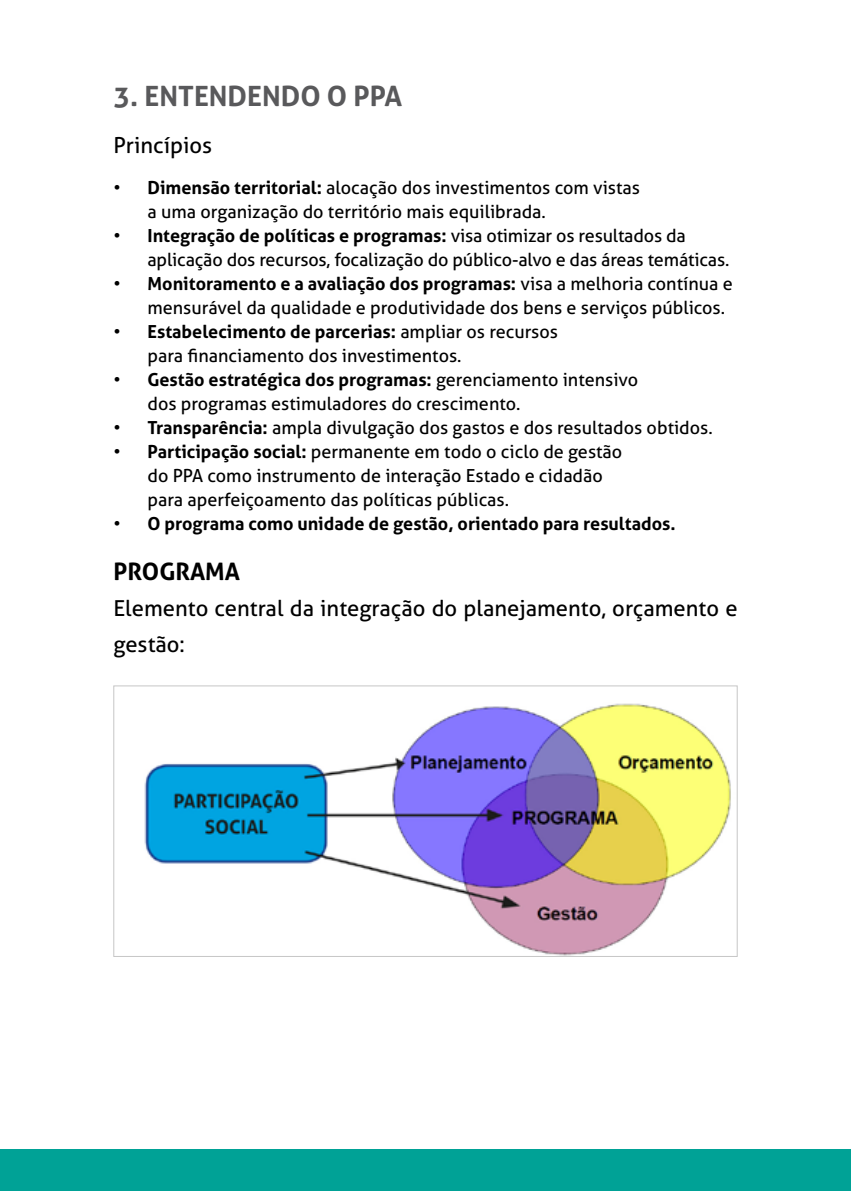
<style>
.page{position:relative;width:851px;height:1191px;background:#fff}
.page>*{position:absolute;margin:0;border:0;box-sizing:border-box;transform-origin:0 0}
.t1{font:700 28px "Aller";color:#59595b}
.t2{font:700 24px "Aller";color:#000}
.t3{font:22px/36px "Aller";color:#000}
.t4{font:18px/24px "Aller";color:#000}
.t5{font:700 18px "Aller";color:#000}
.s1{font-weight:700}
.s2{font-weight:400}
</style>
<div class="page">
<div style="left:0;top:1149px;width:850px;height:42px;background:#00a296"></div>
<img style="left:144px;top:703px;width:587px;height:251px">
<div style="left:113px;top:685px;width:624px;height:271px;border:1px solid #c6c6c6"></div>
<h1 class="t1" style="left:113px;top:78px;width:290px">3. ENTENDENDO O PPA</h1>
<p class="t3" style="left:113px;top:127px;width:100px">Princípios</p>
<p class="t4" style="left:147px;top:176px;width:494px;text-indent:-34px">• <span class="s1">Dimensão territorial:</span> alocação dos investimentos com vistas a uma organização do território mais equilibrada.</p>
<p class="t4" style="left:147px;top:224px;width:583px;text-indent:-34px">• <span class="s1">Integração de políticas e programas:</span> visa otimizar os resultados da aplicação dos recursos, focalização do público-alvo e das áreas temáticas.</p>
<p class="t4" style="left:147px;top:272px;width:586px;text-indent:-34px">• <span class="s1">Monitoramento e a avaliação dos programas:</span> visa a melhoria contínua e mensurável da qualidade e produtividade dos bens e serviços públicos.</p>
<p class="t4" style="left:147px;top:320px;width:412px;text-indent:-34px">• <span class="s1">Estabelecimento de parcerias:</span> ampliar os recursos para financiamento dos investimentos.</p>
<p class="t4" style="left:147px;top:368px;width:492px;text-indent:-34px">• <span class="s1">Gestão estratégica dos programas:</span> gerenciamento intensivo dos programas estimuladores do crescimento.</p>
<p class="t4" style="left:113px;top:416px;width:600px">• <span class="s1">Transparência:</span> ampla divulgação dos gastos e dos resultados obtidos.</p>
<p class="t4" style="left:147px;top:440px;width:476px;text-indent:-34px">• <span class="s1">Participação social:</span> permanente em todo o ciclo de gestão do PPA como instrumento de interação Estado e cidadão para aperfeiçoamento das políticas públicas.</p>
<p class="t5" style="left:113px;top:512px;width:563px"><span class="s2">•</span> O programa como unidade de gestão, orientado para resultados.</p>
<h2 class="t2" style="left:113px;top:556px;width:128px">PROGRAMA</h2>
<p class="t3" style="left:113px;top:590px;width:625px">Elemento central da integração do planejamento, orçamento e gestão:</p>
</div>
